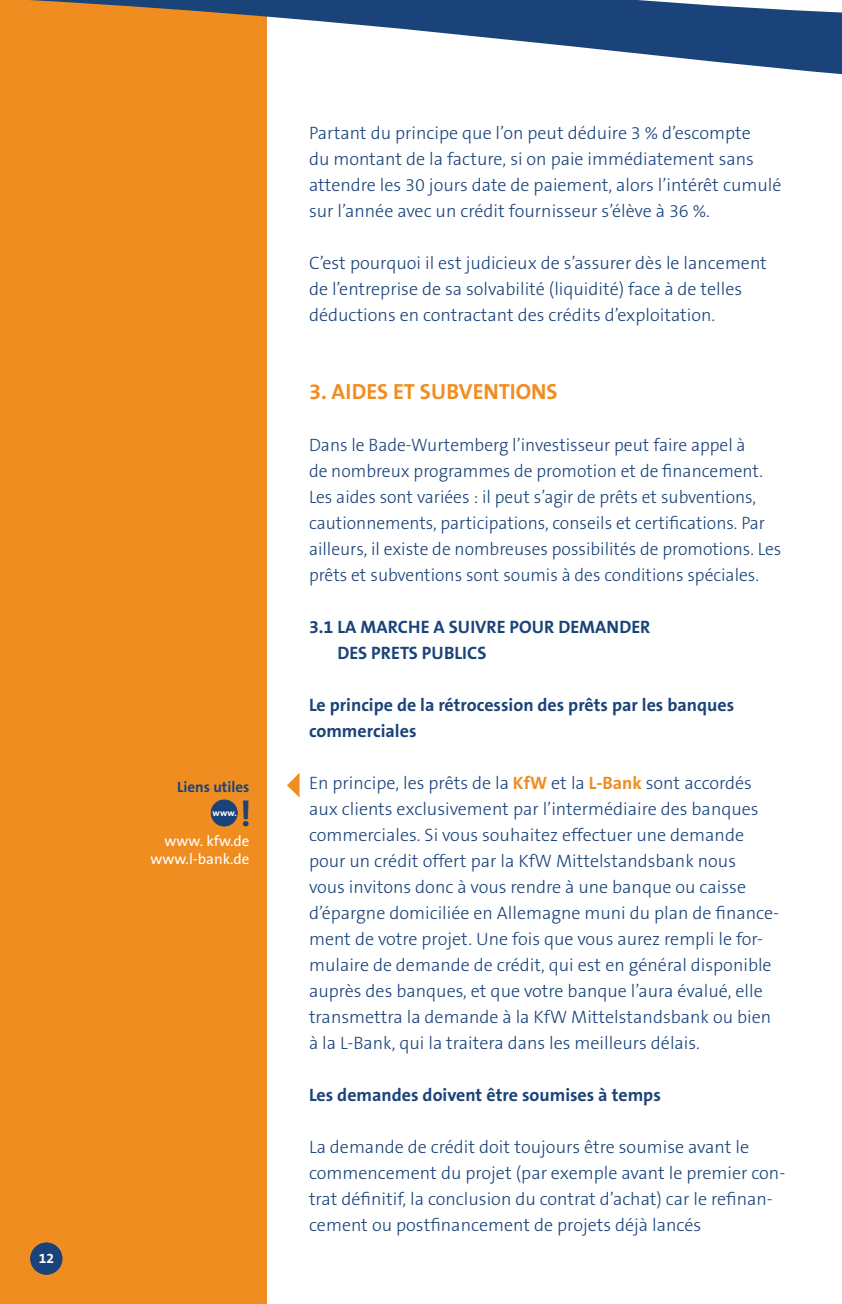
<style>
.page{position:relative;width:842px;height:1304px;background:#fff}
.page>*{position:absolute;margin:0;border:0;box-sizing:border-box;transform-origin:0 0}
.t1{font:700 36px "The Sans B7";color:#1a437a}
.t2{font:700 22px "The Sans B7";color:#f08d21}
.t3{font:300 18px/26px "The Sans B3";color:#1a437a}
.t4{font:700 18px/26px "The Sans B7";color:#1a437a}
.t5{font:15px/18px "The Sans B5 Plain";letter-spacing:.01em;color:#fff;text-align:right}
.t6{font:700 15px "The Sans B7";color:#1a437a}
.t7{font:700 14px "The Sans B7";color:#fff}
.t8{font:700 9.2px "The Sans B7";color:#fff}
.s1{font-family:"The Sans B7";font-weight:700;color:#f08d21}
</style>
<div class="page">
<div style="left:0;top:0;width:266px;height:1304px;background:#f08d21"></div>
<svg style="left:29px;top:0;width:813px;height:150px"></svg>
<svg style="left:287px;top:773px;width:13px;height:25px"></svg>
<div style="left:211px;top:800px;width:26px;height:26px;background:#1a437a;border-radius:50%"></div>
<div style="left:211px;top:800px;width:26px;height:26px;border:1px solid #1a437a;border-radius:50%"></div>
<div style="left:30px;top:1243px;width:32px;height:32px;background:#1a437a;border-radius:50%"></div>
<p class="t7" style="left:39px;top:1251px;width:17px">12</p>
<p class="t6" style="left:177px;top:779px;width:74px">Liens utiles</p>
<p class="t8" style="left:213px;top:808px;width:26px">www.</p>
<h1 class="t1" style="left:240px;top:795px;width:13px">!</h1>
<p class="t5" style="left:150px;top:832px;width:100px">www. kfw.de www.l-bank.de</p>
<p class="t3" style="left:309px;top:121px;width:474px">Partant du principe que l’on peut déduire 3 % d’escompte<br>du montant de la facture, si on paie immédiatement sans attendre les 30 jours date de paiement, alors l’intérêt cumulé sur l’année avec un crédit fournisseur s’élève à 36 %.</p>
<p class="t3" style="left:309px;top:251px;width:459px">C’est pourquoi il est judicieux de s’assurer dès le lancement de l’entreprise de sa solvabilité (liquidité) face à de telles déductions en contractant des crédits d’exploitation.</p>
<p class="t2" style="left:309px;top:380px;width:250px">3. AIDES ET SUBVENTIONS</p>
<p class="t3" style="left:309px;top:433px;width:474px">Dans le Bade-Wurtemberg l’investisseur peut faire appel à<br>de nombreux programmes de promotion et de financement.<br>Les aides sont variées : il peut s’agir de prêts et subventions, cautionnements, participations, conseils et certifications. Par ailleurs, il existe de nombreuses possibilités de promotions. Les prêts et subventions sont soumis à des conditions spéciales.</p>
<p class="t4" style="left:337px;top:615px;width:315px;text-indent:-28px">3.1 LA MARCHE A SUIVRE POUR DEMANDER<br>DES PRETS PUBLICS</p>
<p class="t4" style="left:309px;top:693px;width:427px">Le principe de la rétrocession des prêts par les banques commerciales</p>
<p class="t3" style="left:309px;top:771px;width:472px">En principe, les prêts de la <span class="s1">KfW</span> et la <span class="s1">L-Bank</span> sont accordés aux clients exclusivement par l’intermédiaire des banques commerciales. Si vous souhaitez effectuer une demande pour un crédit offert par la KfW Mittelstandsbank nous<br>vous invitons donc à vous rendre à une banque ou caisse d’épargne domiciliée en Allemagne muni du plan de finance&shy;ment de votre projet. Une fois que vous aurez rempli le for&shy;mulaire de demande de crédit, qui est en général disponible auprès des banques, et que votre banque l’aura évalué, elle transmettra la demande à la KfW Mittelstandsbank ou bien à la L-Bank, qui la traitera dans les meilleurs délais.</p>
<p class="t4" style="left:309px;top:1083px;width:353px">Les demandes doivent être soumises à temps</p>
<p class="t3" style="left:309px;top:1135px;width:478px">La demande de crédit doit toujours être soumise avant le commencement du projet (par exemple avant le premier con&shy;trat définitif, la conclusion du contrat d’achat) car le refinan&shy;cement ou postfinancement de projets déjà lancés</p>
</div>
